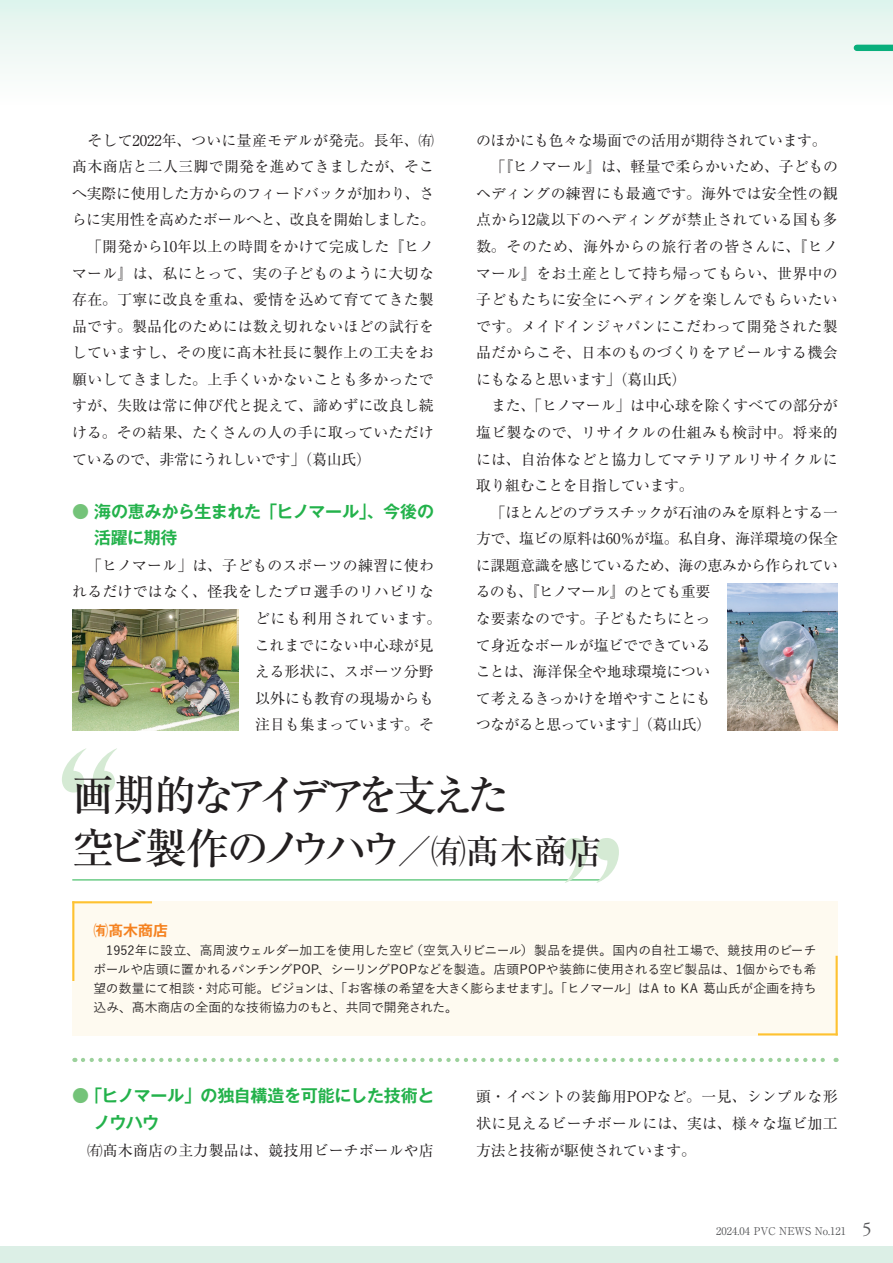
<style>
.page{position:relative;width:893px;height:1263px;background:#fff}
.page>*{position:absolute;margin:0;border:0;box-sizing:border-box;transform-origin:0 0}
.トップニュースタイトル{font:170.1px "Hira Gyo Std W4";color:#d5ead4}
.トップニュースタイトル-2{font:500 42.45px "Ryumin Pr 6";letter-spacing:-.165em;color:#231f20}
.本文タイトルのコピー{font:700 16.95px/26.5px "Gothic MB101 Pr 6 De";letter-spacing:-.02em;color:#23b24b}
.本文{font:14.85px/26.5px "Ryumin Pr 6";letter-spacing:-.005em;color:#231f20;text-align:justify}
.本文-2{font:14.85px/26.5px "Ryumin Pr 6";letter-spacing:-.025em;color:#231f20}
.本文-3{font:14.85px "Ryumin Pr 6";letter-spacing:.015em;color:#231f20}
.本文-4{font:14.85px "Ryumin Pr 6";letter-spacing:.05em;color:#231f20}
.キャプション{font:700 14.85px "Gothic MB101 Pr 6 De";color:#f58220}
.キャプション-2{font:500 12.75px/19.2px "Yu Go";letter-spacing:-.015em;color:#231f20;text-align:justify}
.t1{font:10.65px "Ryumin Pro";color:#57585a}
.s1{color:#74c379}
.s2{font-size:34.05px}
.s3{font-family:"Adobe Garamond Pro";font-size:19.2px}
</style>
<div class="page">
<div style="left:0;top:0;width:893px;height:105px;background:linear-gradient(to bottom,#dff3ec,#fffefe)"></div>
<svg style="left:0;top:0;width:1px;height:105px"></svg>
<div style="left:0;top:1246px;width:893px;height:17px;background:#dcefe6"></div>
<div style="left:857px;top:45px;width:36px;height:6px;background:#09af7c"></div>
<img style="left:72px;top:610px;width:166px;height:120px">
<img style="left:727px;top:583px;width:111px;height:147px">
<hr style="left:72px;top:879px;width:529px;height:1px;background:#23b24b">
<div style="left:72px;top:901px;width:766px;height:134px;background:#fefaf0"></div>
<hr style="left:836px;top:956px;width:2px;height:79px;background:#fec231">
<hr style="left:758px;top:1033px;width:80px;height:2px;background:#fec231">
<hr style="left:72px;top:901px;width:2px;height:80px;background:#fec231">
<hr style="left:72px;top:901px;width:80px;height:2px;background:#fec231">
<svg style="left:83px;top:1058px;width:754px;height:4px"></svg>
<p class="本文" style="left:72px;top:126px;width:365px">　そして2022年、ついに量産モデルが発売。長年、㈲髙木商店と二人三脚で開発を進めてきましたが、そこへ実際に使用した方からのフィードバックが加わり、さらに実用性を高めたボールへと、改良を開始しました。</p>
<p class="本文" style="left:72px;top:232px;width:364px">　「開発から10年以上の時間をかけて完成した『ヒノマール』は、私にとって、実の子どものように大切な存在。丁寧に改良を重ね、愛情を込めて育ててきた製品です。製品化のためには数え切れないほどの試行をしていますし、その度に髙木社長に製作上の工夫をお願いしてきました。上手くいかないことも多かったですが、失敗は常に伸び代と捉えて、諦めずに改良し続ける。その結果、たくさんの人の手に取っていただけているので、非常にうれしいです」（葛山氏）</p>
<p class="本文タイトルのコピー" style="left:94px;top:497px;width:341px;text-indent:-22px"><span class="s1">●</span> 海の恵みから生まれた「ヒノマール」、今後の活躍に期待</p>
<p class="本文-3" style="left:72px;top:554px;width:363px">　「ヒノマール」は、子どものスポーツの練習に使わ</p>
<p class="本文-3" style="left:72px;top:580px;width:363px">れるだけではなく、怪我をしたプロ選手のリハビリな</p>
<p class="本文-4" style="left:255px;top:607px;width:188px">どにも利用されています。</p>
<p class="本文" style="left:255px;top:631px;width:180px">これまでにない中心球が見</p>
<p class="本文" style="left:255px;top:658px;width:180px">える形状に、スポーツ分野</p>
<p class="本文" style="left:255px;top:684px;width:180px">以外にも教育の現場からも</p>
<p class="本文" style="left:255px;top:711px;width:180px">注目も集まっています。そ</p>
<p class="本文" style="left:476px;top:126px;width:352px">のほかにも色々な場面での活用が期待されています。</p>
<p class="本文" style="left:476px;top:153px;width:364px">　「『ヒノマール』は、軽量で柔らかいため、子どものヘディングの練習にも最適です。海外では安全性の観点から12歳以下のヘディングが禁止されている国も多数。そのため、海外からの旅行者の皆さんに、『ヒノマール』をお土産として持ち帰ってもらい、世界中の子どもたちに安全にヘディングを楽しんでもらいたいです。メイドインジャパンにこだわって開発された製品だからこそ、日本のものづくりをアピールする機会にもなると思います」（葛山氏）</p>
<p class="本文" style="left:476px;top:392px;width:363px">　また、「ヒノマール」は中心球を除くすべての部分が塩ビ製なので、リサイクルの仕組みも検討中。将来的には、自治体などと協力してマテリアルリサイクルに取り組むことを目指しています。</p>
<p class="本文-2" style="left:476px;top:498px;width:364px">　「ほとんどのプラスチックが石油のみを原料とする一方で、塩ビの原料は60％が塩。私自身、海洋環境の保全に課題意識を感じているため、海の恵みから作られているのも、『ヒノマール』のとても重要<br>な要素なのです。子どもたちにとっ<br>て身近なボールが塩ビでできている<br>ことは、海洋保全や地球環境につい<br>て考えるきっかけを増やすことにも<br>つながると思っています」（葛山氏）</p>
<p class="トップニュースタイトル" style="left:-43px;top:696px;width:172px">“</p>
<p class="トップニュースタイトル-2" style="left:72px;top:762px;width:439px">画期的なアイデアを支えた</p>
<p class="トップニュースタイトル-2" style="left:72px;top:815px;width:531px">空ビ製作のノウハウ<span class="s2">／㈲髙木商店</span></p>
<p class="トップニュースタイトル" style="left:556px;top:675px;width:73px">„</p>
<p class="キャプション" style="left:94px;top:918px;width:76px">㈲髙木商店</p>
<p class="キャプション-2" style="left:94px;top:939px;width:724px">　1952年に設立、高周波ウェルダー加工を使用した空ビ（空気入りビニール）製品を提供。国内の自社工場で、競技用のビーチボールや店頭に置かれるパンチングPOP、シーリングPOPなどを製造。店頭POPや装飾に使用される空ビ製品は、1個からでも希望の数量にて相談・対応可能。ビジョンは、「お客様の希望を大きく膨らませます」。「ヒノマール」はA to KA 葛山氏が企画を持ち込み、髙木商店の全面的な技術協力のもと、共同で開発された。</p>
<p class="本文タイトルのコピー" style="left:94px;top:1082px;width:342px;text-indent:-22px"><span class="s1">●</span>「ヒノマール」の独自構造を可能にした技術とノウハウ</p>
<p class="本文-3" style="left:72px;top:1138px;width:363px">　㈲髙木商店の主力製品は、競技用ビーチボールや店</p>
<p class="本文" style="left:476px;top:1083px;width:363px">頭・イベントの装飾用POPなど。一見、シンプルな形状に見えるビーチボールには、実は、様々な塩ビ加工方法と技術が駆使されています。</p>
<p class="t1" style="left:716px;top:1223px;width:157px">2024.04 PVC NEWS No.121 <span class="s3">5</span></p>
</div>
